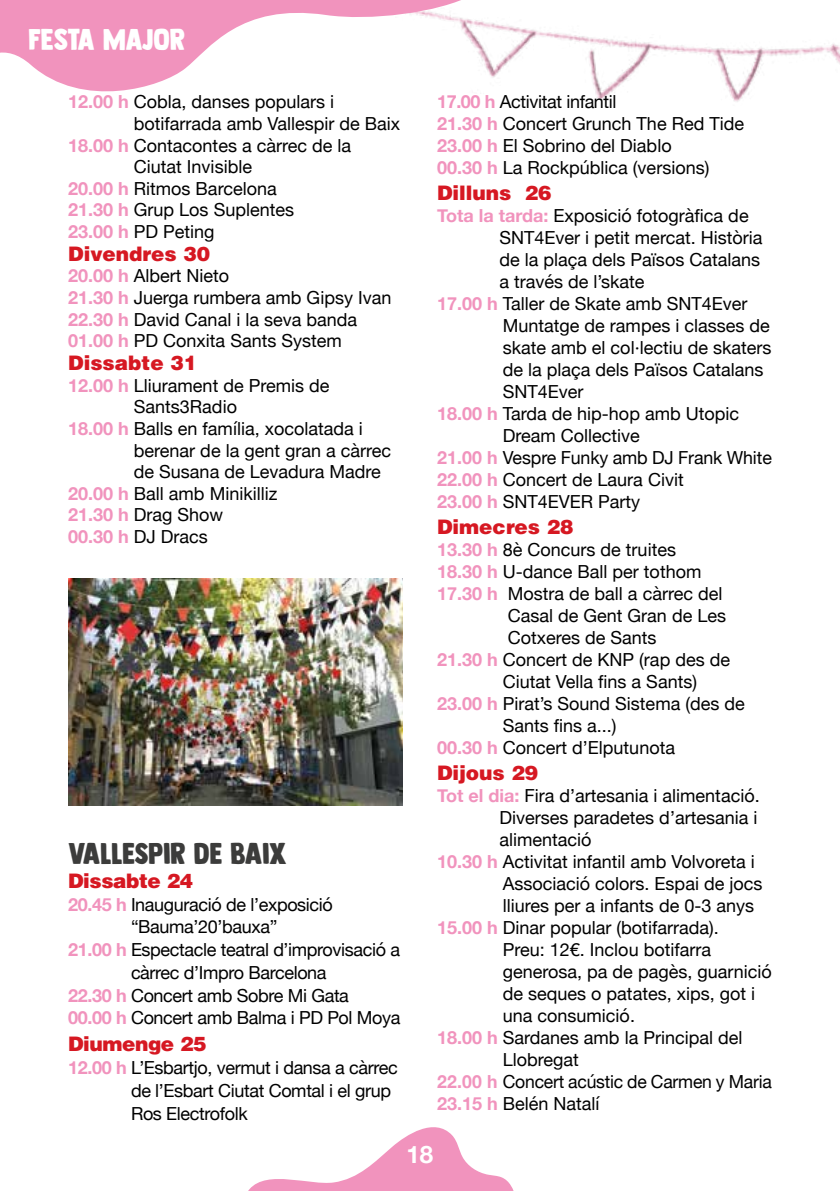
<style>
.page{position:relative;width:840px;height:1191px;background:#fff}
.page>*{position:absolute;margin:0;border:0;box-sizing:border-box;transform-origin:0 0}
.t1{font:30px "DK Longreach";color:#3c3c3b}
.t2{font:30px "DK Longreach";color:#fff}
.t3{font:700 24px "Helvetica Neue";color:#fff}
.t4{font:900 20px "Helvetica";color:#d61822}
.t5{font:900 20px "Helvetica";letter-spacing:-.02em;color:#d61822}
.t6{font:18px/21.6px "Helvetica Neue";color:#000}
.t7{font:18px/22.8px "Helvetica Neue";letter-spacing:-.02em;color:#000}
.s1{font-weight:700;color:#f193bd}
</style>
<div class="page">
<svg style="left:248px;top:1127px;width:266px;height:64px"></svg>
<img style="left:604px;top:38px;width:235px;height:64px">
<svg style="left:0;top:0;width:604px;height:100px"></svg>
<img style="left:68px;top:578px;width:335px;height:227px">
<h1 class="t2" style="left:28px;top:22px;width:158px">FESTA MAJOR</h1>
<p class="t6" style="left:68px;top:92px;width:267px"><span class="s1">12.00 h</span> Cobla, danses populars i</p>
<p class="t6" style="left:134px;top:114px;width:268px">botifarrada amb Vallespir de Baix</p>
<p class="t6" style="left:68px;top:135px;width:284px"><span class="s1">18.00 h</span> Contacontes a càrrec de la</p>
<p class="t6" style="left:134px;top:157px;width:120px">Ciutat Invisible</p>
<p class="t6" style="left:68px;top:178px;width:210px"><span class="s1">20.00 h</span> Ritmos Barcelona</p>
<p class="t6" style="left:68px;top:200px;width:227px"><span class="s1">21.30 h</span> Grup Los Suplentes</p>
<p class="t6" style="left:68px;top:222px;width:148px"><span class="s1">23.00 h</span> PD Peting</p>
<p class="t4" style="left:68px;top:240px;width:143px">Divendres 30</p>
<p class="t6" style="left:68px;top:266px;width:324px"><span class="s1">20.00 h</span> Albert Nieto<br><span class="s1">21.30 h</span> Juerga rumbera amb Gipsy Ivan<br><span class="s1">22.30 h</span> David Canal i la seva banda<br><span class="s1">01.00 h</span> PD Conxita Sants System</p>
<p class="t4" style="left:68px;top:350px;width:130px">Dissabte 31</p>
<p class="t6" style="left:68px;top:375px;width:263px"><span class="s1">12.00 h</span> Lliurament de Premis de</p>
<p class="t6" style="left:134px;top:397px;width:105px">Sants3Radio</p>
<p class="t6" style="left:68px;top:419px;width:296px"><span class="s1">18.00 h</span> Balls en família, xocolatada i</p>
<p class="t6" style="left:134px;top:440px;width:259px">berenar de la gent gran a càrrec</p>
<p class="t6" style="left:134px;top:462px;width:248px">de Susana de Levadura Madre</p>
<p class="t6" style="left:68px;top:483px;width:211px"><span class="s1">20.00 h</span> Ball amb Minikilliz</p>
<p class="t6" style="left:68px;top:505px;width:157px"><span class="s1">21.30 h</span> Drag Show</p>
<p class="t6" style="left:68px;top:527px;width:141px"><span class="s1">00.30 h</span> DJ Dracs</p>
<h1 class="t1" style="left:68px;top:835px;width:220px">VALLESPIR DE BAIX</h1>
<p class="t5" style="left:68px;top:867px;width:126px">Dissabte 24</p>
<p class="t7" style="left:68px;top:894px;width:266px"><span class="s1">20.45 h</span> Inauguració de l’exposició</p>
<p class="t7" style="left:131px;top:916px;width:148px">“Bauma’20’bauxa”</p>
<p class="t7" style="left:68px;top:939px;width:333px"><span class="s1">21.00 h</span> Espectacle teatral d’improvisació a</p>
<p class="t7" style="left:131px;top:962px;width:197px">càrrec d’Impro Barcelona</p>
<p class="t7" style="left:68px;top:985px;width:282px"><span class="s1">22.30 h</span> Concert amb Sobre Mi Gata</p>
<p class="t7" style="left:68px;top:1007px;width:334px"><span class="s1">00.00 h</span> Concert amb Balma i PD Pol Moya</p>
<p class="t5" style="left:68px;top:1031px;width:140px">Diumenge 25</p>
<p class="t7" style="left:131px;top:1057px;width:268px;text-indent:-63px"><span class="s1">12.00 h</span> L’Esbartjo, vermut i dansa a càrrec de l’Esbart Ciutat Comtal i el grup<br>Ros Electrofolk</p>
<p class="t6" style="left:437px;top:92px;width:308px"><span class="s1">17.00 h</span> Activitat infantil<br><span class="s1">21.30 h</span> Concert Grunch The Red Tide<br><span class="s1">23.00 h</span> El Sobrino del Diablo<br><span class="s1">00.30 h</span> La Rockpública (versions)</p>
<p class="t4" style="left:437px;top:180px;width:116px">Dilluns 26</p>
<p class="t6" style="left:437px;top:206px;width:313px"><span class="s1">Tota la tarda:</span> Exposició fotogràfica de</p>
<p class="t6" style="left:499px;top:228px;width:264px">SNT4Ever i petit mercat. Història</p>
<p class="t6" style="left:499px;top:250px;width:262px">de la plaça dels Països Catalans</p>
<p class="t6" style="left:499px;top:272px;width:147px">a través de l’skate</p>
<p class="t6" style="left:437px;top:294px;width:312px"><span class="s1">17.00 h</span> Taller de Skate amb SNT4Ever</p>
<p class="t6" style="left:502px;top:316px;width:268px">Muntatge de rampes i classes de</p>
<p class="t6" style="left:502px;top:338px;width:270px">skate amb el col·lectiu de skaters</p>
<p class="t6" style="left:502px;top:360px;width:262px">de la plaça dels Països Catalans</p>
<p class="t6" style="left:502px;top:382px;width:82px">SNT4Ever</p>
<p class="t6" style="left:437px;top:404px;width:303px"><span class="s1">18.00 h</span> Tarda de hip-hop amb Utopic</p>
<p class="t6" style="left:502px;top:426px;width:139px">Dream Collective</p>
<p class="t6" style="left:437px;top:448px;width:336px"><span class="s1">21.00 h</span> Vespre Funky amb DJ Frank White</p>
<p class="t6" style="left:437px;top:470px;width:248px"><span class="s1">22.00 h</span> Concert de Laura Civit</p>
<p class="t6" style="left:437px;top:492px;width:205px"><span class="s1">23.00 h</span> SNT4EVER Party</p>
<p class="t4" style="left:437px;top:514px;width:138px">Dimecres 28</p>
<p class="t6" style="left:437px;top:540px;width:240px"><span class="s1">13.30 h</span> 8è Concurs de truites</p>
<p class="t6" style="left:437px;top:562px;width:266px"><span class="s1">18.30 h</span> U-dance Ball per tothom</p>
<p class="t6" style="left:437px;top:584px;width:287px"><span class="s1">17.30 h</span> Mostra de ball a càrrec del</p>
<p class="t6" style="left:507px;top:606px;width:220px">Casal de Gent Gran de Les</p>
<p class="t6" style="left:507px;top:628px;width:150px">Cotxeres de Sants</p>
<p class="t6" style="left:437px;top:650px;width:294px"><span class="s1">21.30 h</span> Concert de KNP (rap des de</p>
<p class="t6" style="left:502px;top:672px;width:196px">Ciutat Vella fins a Sants)</p>
<p class="t6" style="left:437px;top:694px;width:309px"><span class="s1">23.00 h</span> Pirat’s Sound Sistema (des de</p>
<p class="t6" style="left:502px;top:716px;width:115px">Sants fins a...)</p>
<p class="t6" style="left:437px;top:738px;width:239px"><span class="s1">00.30 h</span> Concert d’Elputunota</p>
<p class="t4" style="left:437px;top:760px;width:103px">Dijous 29</p>
<p class="t6" style="left:437px;top:786px;width:324px"><span class="s1">Tot el dia:</span> Fira d’artesania i alimentació.</p>
<p class="t6" style="left:499px;top:808px;width:259px">Diverses paradetes d’artesania i</p>
<p class="t6" style="left:499px;top:830px;width:94px">alimentació</p>
<p class="t6" style="left:437px;top:852px;width:319px"><span class="s1">10.30 h</span> Activitat infantil amb Volvoreta i</p>
<p class="t6" style="left:502px;top:874px;width:261px">Associació colors. Espai de jocs</p>
<p class="t6" style="left:502px;top:896px;width:253px">lliures per a infants de 0-3 anys</p>
<p class="t6" style="left:437px;top:917px;width:283px"><span class="s1">15.00 h</span> Dinar popular (botifarrada).</p>
<p class="t6" style="left:502px;top:939px;width:210px">Preu: 12€. Inclou botifarra</p>
<p class="t6" style="left:502px;top:961px;width:270px">generosa, pa de pagès, guarnició</p>
<p class="t6" style="left:502px;top:983px;width:254px">de seques o patates, xips, got i</p>
<p class="t6" style="left:502px;top:1005px;width:134px">una consumició.</p>
<p class="t6" style="left:437px;top:1027px;width:307px"><span class="s1">18.00 h</span> Sardanes amb la Principal del</p>
<p class="t6" style="left:502px;top:1049px;width:78px">Llobregat</p>
<p class="t6" style="left:437px;top:1071px;width:336px"><span class="s1">22.00 h</span> Concert acústic de Carmen y Maria</p>
<p class="t6" style="left:437px;top:1093px;width:164px"><span class="s1">23.15 h</span> Belén Natalí</p>
<h2 class="t3" style="left:406px;top:1135px;width:28px">18</h2>
</div>
